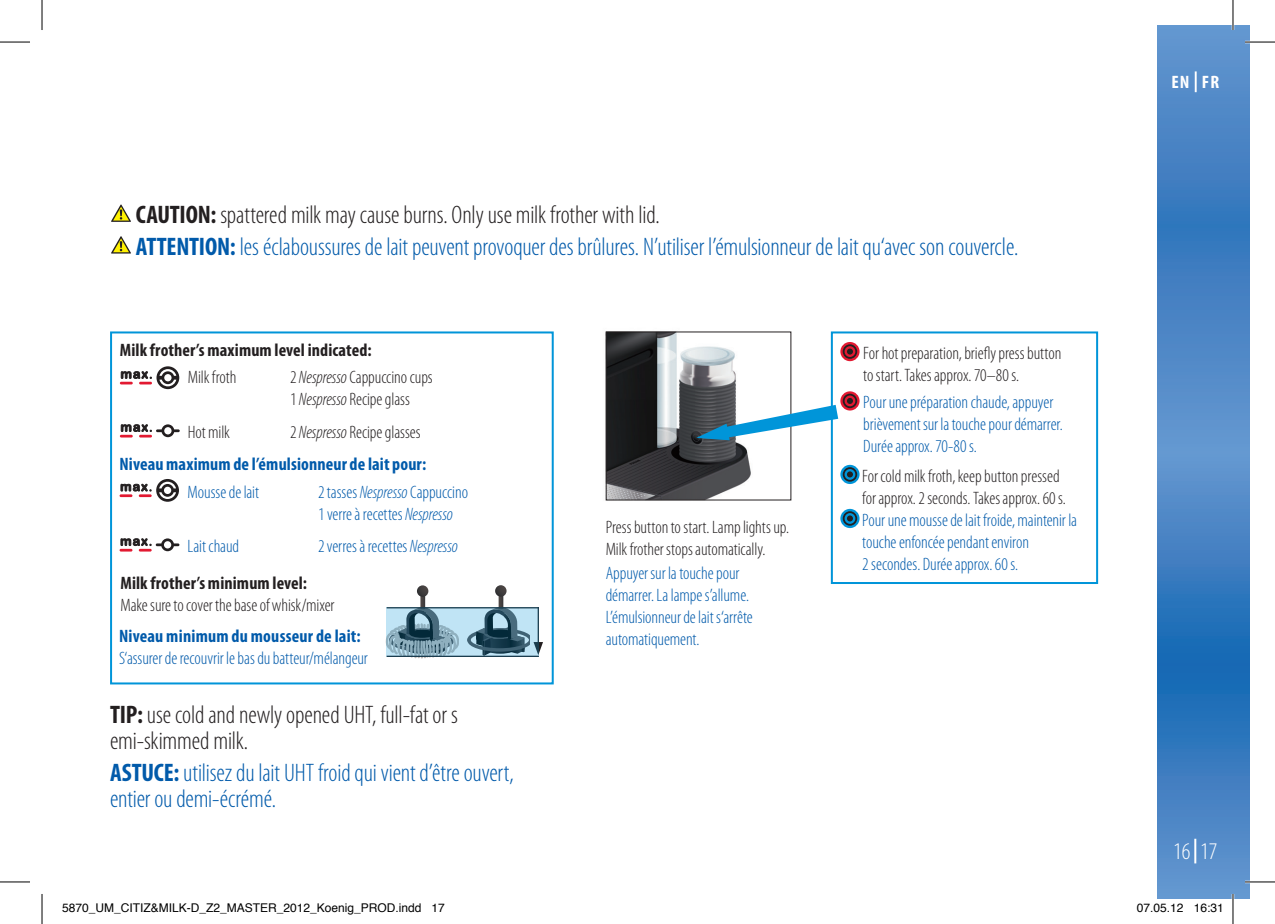
<style>
.page{position:relative;width:1275px;height:924px;background:#fff}
.page>*{position:absolute;margin:0;border:0;box-sizing:border-box;transform-origin:0 0}
.t1{font:300 condensed 25.4px/26px "Myriad Pro";letter-spacing:-.01em;color:#015aaa}
.t2{font:300 condensed 25.4px/26px "Myriad Pro";letter-spacing:-.01em;color:#231f20}
.t3{font:700 condensed 25.4px "Myriad Pro";color:#015aaa}
.t4{font:700 condensed 25.4px "Myriad Pro";color:#231f20}
.t5{font:300 condensed 24px "Myriad Pro";color:#fff}
.t6{font:300 condensed 18px/22px "Myriad Pro";letter-spacing:-.005em;color:#015aaa}
.t7{font:300 condensed 18px/22px "Myriad Pro";letter-spacing:-.005em;color:#231f20}
.t8{font:700 condensed 18px "Myriad Pro";letter-spacing:.01em;color:#015aaa}
.t9{font:700 condensed 18px "Myriad Pro";letter-spacing:.01em;color:#231f20}
.t10{font:700 condensed 18px "Myriad Pro";color:#fff;scale:1.04 1}
.t11{font:12px "Helvetica";color:#000}
.s1{font-weight:700}
.s2{font-style:italic}
</style>
<div class="page">
<img style="left:25px;top:331px;width:845px;height:552px">
<div style="left:605px;top:331px;width:186px;height:169px;border:1px solid #231f20"></div>
<svg style="left:1157px;top:25px;width:93px;height:873px"></svg>
<hr style="left:1194px;top:838px;width:2px;height:25px;background:#fff">
<hr style="left:1194px;top:71px;width:2px;height:21px;background:#fff">
<svg style="left:385px;top:585px;width:74px;height:73px"></svg>
<hr style="left:387px;top:655px;width:152px;height:1px;background:#231f20">
<svg style="left:465px;top:585px;width:78px;height:70px"></svg>
<svg style="left:386px;top:607px;width:152px;height:49px"></svg>
<svg style="left:120px;top:366px;width:59px;height:23px"></svg>
<svg style="left:120px;top:424px;width:60px;height:13px"></svg>
<svg style="left:840px;top:342px;width:19px;height:19px"></svg>
<svg style="left:840px;top:464px;width:19px;height:20px"></svg>
<div style="left:110px;top:331px;width:444px;height:353px;border:2px solid #0095d9"></div>
<div style="left:831px;top:331px;width:267px;height:252px;border:2px solid #0095d9"></div>
<svg style="left:120px;top:478px;width:59px;height:23px"></svg>
<svg style="left:120px;top:538px;width:59px;height:13px"></svg>
<svg style="left:696px;top:391px;width:163px;height:49px"></svg>
<svg style="left:840px;top:508px;width:19px;height:20px"></svg>
<svg style="left:111px;top:204px;width:20px;height:18px"></svg>
<svg style="left:111px;top:236px;width:20px;height:18px"></svg>
<hr style="left:1245px;top:41px;width:30px;height:2px;background:#fff">
<hr style="left:0;top:880px;width:30px;height:2px;background:#fff">
<hr style="left:1245px;top:880px;width:30px;height:2px;background:#fff">
<hr style="left:1231px;top:0;width:3px;height:30px;background:#fff">
<hr style="left:1231px;top:893px;width:3px;height:30px;background:#fff">
<hr style="left:0;top:42px;width:30px;height:1px;background:#000">
<hr style="left:1245px;top:42px;width:30px;height:1px;background:#000">
<hr style="left:0;top:881px;width:30px;height:1px;background:#000">
<hr style="left:1245px;top:881px;width:30px;height:1px;background:#000">
<hr style="left:42px;top:0;width:1px;height:30px;background:#000">
<hr style="left:42px;top:893px;width:1px;height:30px;background:#000">
<hr style="left:1232px;top:0;width:1px;height:30px;background:#000">
<hr style="left:1232px;top:893px;width:1px;height:30px;background:#000">
<h1 class="t4" style="left:136px;top:198px;width:12px">CAUTION</h1>
<h1 class="t2" style="left:210px;top:201px;width:451px"><span class="s1">:</span> spattered milk may cause burns. Only use milk frother with lid.</h1>
<h1 class="t3" style="left:136px;top:230px;width:12px">ATTENTION</h1>
<h1 class="t1" style="left:230px;top:233px;width:790px"><span class="s1">:</span> les éclaboussures de lait peuvent provoquer des brûlures. N’utiliser l’émulsionneur de lait qu‘avec son couvercle.</h1>
<p class="t9" style="left:120px;top:338px;width:253px">Milk frother’s maximum level indicated:</p>
<p class="t7" style="left:179px;top:366px;width:59px">Milk froth</p>
<p class="t7" style="left:290px;top:366px;width:144px">2 <span class="s2">Nespresso</span> Cappuccino cups<br>1 <span class="s2">Nespresso</span> Recipe glass</p>
<p class="t7" style="left:188px;top:420px;width:44px">Hot milk</p>
<p class="t7" style="left:290px;top:420px;width:132px">2 <span class="s2">Nespresso</span> Recipe glasses</p>
<p class="t8" style="left:120px;top:452px;width:308px">Niveau maximum de l’émulsionneur de lait pour:</p>
<p class="t6" style="left:179px;top:480px;width:82px">Mousse de lait</p>
<p class="t6" style="left:318px;top:480px;width:151px">2 tasses <span class="s2">Nespresso</span> Cappuccino<br>1 verre à recettes <span class="s2">Nespresso</span></p>
<p class="t6" style="left:188px;top:534px;width:53px">Lait chaud</p>
<p class="t6" style="left:318px;top:534px;width:141px">2 verres à recettes <span class="s2">Nespresso</span></p>
<p class="t9" style="left:120px;top:572px;width:188px">Milk frother’s minimum level:</p>
<p class="t7" style="left:120px;top:594px;width:216px">Make sure to cover the base of whisk/mixer</p>
<p class="t8" style="left:119px;top:624px;width:243px">Niveau minimum du mousseur de lait:</p>
<p class="t6" style="left:119px;top:647px;width:250px">S‘assurer de recouvrir le bas du batteur/mélangeur</p>
<h1 class="t2" style="left:110px;top:701px;width:349px"><span class="s1">TIP:</span> use cold and newly opened UHT, full-fat or s emi-skimmed milk.</h1>
<h1 class="t3" style="left:110px;top:756px;width:12px">ASTUCE</h1>
<h1 class="t1" style="left:110px;top:759px;width:405px;text-indent:63px"><span class="s1">:</span> utilisez du lait UHT froid qui vient d’être ouvert, entier ou demi-écrémé.</h1>
<p class="t7" style="left:605px;top:515px;width:185px">Press button to start. Lamp lights up.<br>Milk frother stops automatically.</p>
<p class="t6" style="left:605px;top:561px;width:149px">Appuyer sur la touche pour démarrer. La lampe s’allume.<br>L’émulsionneur de lait s‘arrête automatiquement.</p>
<p class="t7" style="left:863px;top:342px;width:200px">For hot preparation, briefly press button to start. Takes approx. 70–80 s.</p>
<p class="t6" style="left:863px;top:391px;width:201px">Pour une préparation chaude, appuyer brièvement sur la touche pour démarrer.<br>Durée approx. 70-80 s.</p>
<p class="t7" style="left:862px;top:464px;width:205px">For cold milk froth, keep button pressed for approx. 2 seconds. Takes approx. 60 s.</p>
<p class="t6" style="left:862px;top:508px;width:216px">Pour une mousse de lait froide, maintenir la touche enfoncée pendant environ<br>2 secondes. Durée approx. 60 s.</p>
<p class="t10" style="left:1171px;top:71px;width:9px">EN</p>
<p class="t10" style="left:1201px;top:71px;width:18px">FR</p>
<h2 class="t5" style="left:1173px;top:836px;width:45px">16 17</h2>
<p class="t11" style="left:62px;top:898px;width:384px">5870_UM_CITIZ&amp;MILK-D_Z2_MASTER_2012_Koenig_PROD.indd 17</p>
<p class="t11" style="left:1137px;top:898px;width:88px">07.05.12 16:31</p>
</div>
